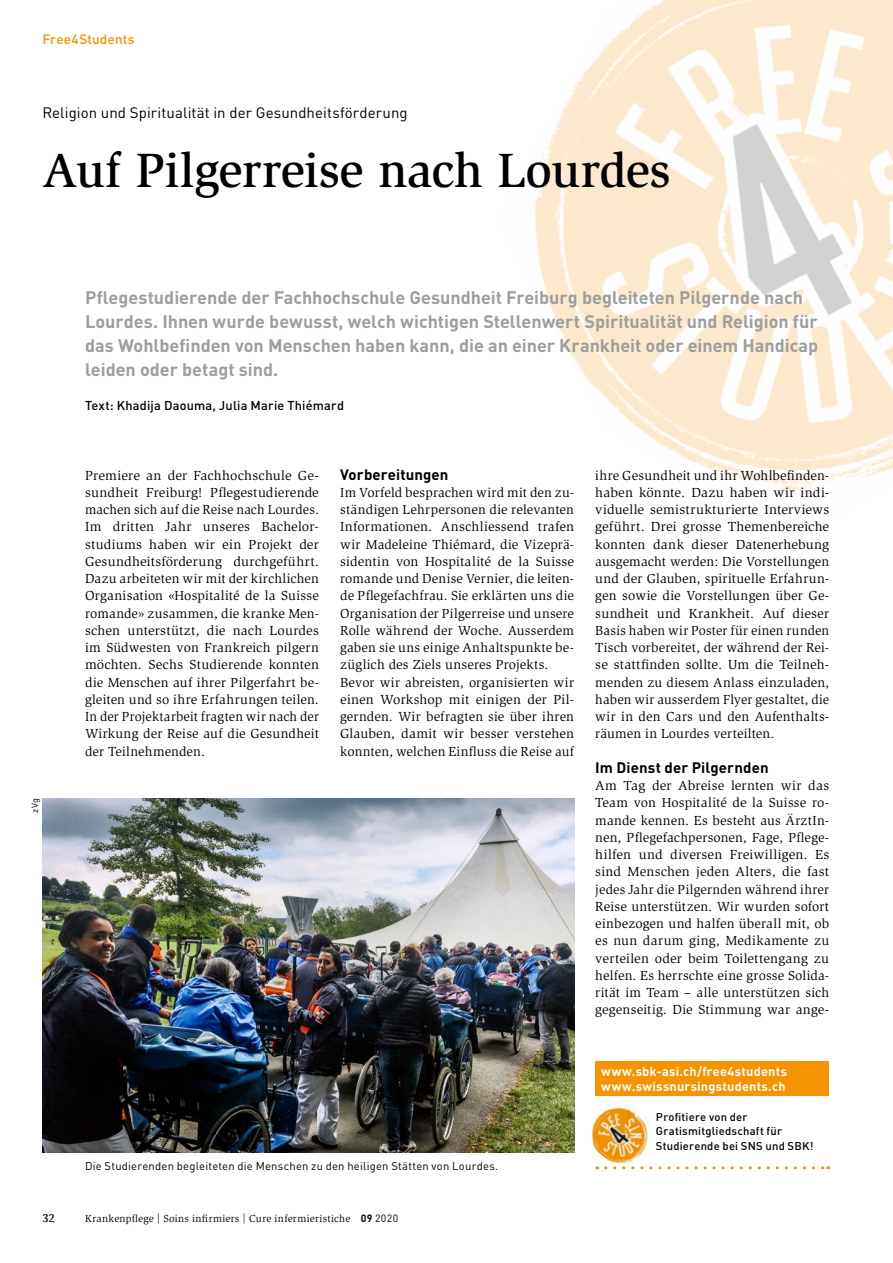
<style>
.page{position:relative;width:893px;height:1263px;background:#fff}
.page>*{position:absolute;margin:0;border:0;box-sizing:border-box;transform-origin:0 0}
.t1{font:500 49.5px "Slimbach Std";letter-spacing:-.01em;color:#000}
.t2{font:700 18px/24px "DIN Pro";color:#9d9e9e}
.t3{font:15px "DIN Pro";letter-spacing:.005em;color:#000}
.t4{font:700 15px "DIN Pro";letter-spacing:.005em;color:#000}
.t5{font:13.5px/17.2px "Slimbach Std";letter-spacing:.015em;color:#000;text-align:justify}
.t6{font:500 13.5px "DIN Pro";letter-spacing:.01em;color:#f59300}
.t7{font:700 12.75px/15px "DIN Pro";letter-spacing:.02em;color:#fff}
.t8{font:500 12.75px "DIN Pro";letter-spacing:.015em;color:#000}
.t9{font:700 12px "Esta Pro";color:#000}
.t10{font:11.25px "DIN Pro";letter-spacing:.02em;color:#000}
.t11{font:500 11.25px/14.2px "DIN Pro";letter-spacing:.02em;color:#000}
.t12{font:10.5px "Slimbach Std";letter-spacing:.025em;color:#000}
.t13{font:9px "DIN Pro";color:#000}
.s1{font-family:"DIN Pro";font-weight:700}
.s2{font-family:"DIN Pro"}
</style>
<div class="page">
<img style="left:534px;top:0;width:359px;height:492px">
<img style="left:592px;top:1107px;width:57px;height:56px">
<svg style="left:606px;top:1166px;width:223px;height:3px"></svg>
<div style="left:595px;top:1061px;width:234px;height:34px;background:#f59300"></div>
<img style="left:43px;top:798px;width:531px;height:354px">
<p class="t6" style="left:43px;top:30px;width:94px">Free4Students</p>
<p class="t3" style="left:43px;top:103px;width:367px">Religion und Spiritualität in der Gesundheitsförderung</p>
<h1 class="t1" style="left:43px;top:141px;width:630px">Auf Pilgerreise nach Lourdes</h1>
<p class="t13" style="left:29px;top:812px;width:16px;rotate:-90deg">zVg</p>
<p class="t2" style="left:85px;top:284px;width:735px">Pflegestudierende der Fachhochschule Gesundheit Freiburg begleiteten Pilgernde nach Lourdes. Ihnen wurde bewusst, welch wichtigen Stellenwert Spiritualität und Religion für das Wohlbefinden von Menschen haben kann, die an einer Krankheit oder einem Handicap leiden oder betagt sind.</p>
<p class="t8" style="left:85px;top:397px;width:261px">Text: Khadija Daouma, Julia Marie Thiémard</p>
<p class="t5" style="left:85px;top:467px;width:235px">Premiere an der Fachhochschule Ge&shy;sundheit Freiburg! Pflegestudierende machen sich auf die Reise nach Lourdes.<br>Im dritten Jahr unseres Bachelor&shy;studiums haben wir ein Projekt der Gesundheitsförderung durchgeführt.<br>Dazu arbeiteten wir mit der kirchlichen Organisation «Hospitalité de la Suisse romande» zusammen, die kranke Men&shy;schen unterstützt, die nach Lourdes im Südwesten von Frankreich pilgern möchten. Sechs Studierende konnten die Menschen auf ihrer Pilgerfahrt be&shy;gleiten und so ihre Erfahrungen teilen.<br>In der Projektarbeit fragten wir nach der Wirkung der Reise auf die Gesundheit der Teilnehmenden.</p>
<p class="t4" style="left:340px;top:464px;width:110px">Vorbereitungen</p>
<p class="t5" style="left:340px;top:484px;width:235px;text-align:left">Im Vorfeld besprachen wird mit den zu&shy;ständigen Lehrpersonen die relevanten Informationen. Anschliessend trafen wir Madeleine Thiémard, die Vizeprä&shy;sidentin von Hospitalité de la Suisse romande und Denise Vernier, die leiten&shy;de Pflegefachfrau. Sie erklärten uns die Organisation der Pilgerreise und unsere Rolle während der Woche. Ausserdem gaben sie uns einige Anhaltspunkte be&shy;züglich des Ziels unseres Projekts.<br>Bevor wir abreisten, organisierten wir einen Workshop mit einigen der Pil&shy;gernden. Wir befragten sie über ihren Glauben, damit wir besser verstehen konnten, welchen Einfluss die Reise auf</p>
<p class="t10" style="left:85px;top:1158px;width:415px">Die Studierenden begleiteten die Menschen zu den heiligen Stätten von Lourdes.</p>
<p class="t5" style="left:595px;top:467px;width:235px">ihre Gesundheit und ihr Wohlbefinden&shy;haben könnte. Dazu haben wir indi&shy;viduelle semistrukturierte Interviews geführt. Drei grosse Themenbereiche konnten dank dieser Datenerhebung ausgemacht werden: Die Vorstellungen und der Glauben, spirituelle Erfahrun&shy;gen sowie die Vorstellungen über Ge&shy;sundheit und Krankheit. Auf dieser Basis haben wir Poster für einen runden Tisch vorbereitet, der während der Rei&shy;se stattfinden sollte. Um die Teilneh&shy;menden zu diesem Anlass einzuladen, haben wir ausserdem Flyer gestaltet, die wir in den Cars und den Aufenthalts&shy;räumen in Lourdes verteilten.</p>
<p class="t4" style="left:595px;top:757px;width:175px">Im Dienst der Pilgernden</p>
<p class="t5" style="left:595px;top:777px;width:235px">Am Tag der Abreise lernten wir das Team von Hospitalité de la Suisse ro&shy;mande kennen. Es besteht aus ÄrztIn&shy;nen, Pflegefachpersonen, Fage, Pflege&shy;hilfen und diversen Freiwilligen. Es sind Menschen jeden Alters, die fast jedes Jahr die Pilgernden während ihrer Reise unterstützen. Wir wurden sofort einbezogen und halfen überall mit, ob es nun darum ging, Medikamente zu verteilen oder beim Toilettengang zu helfen. Es herrschte eine grosse Solida&shy;rität im Team – alle unterstützen sich gegenseitig. Die Stimmung war ange-</p>
<p class="t7" style="left:601px;top:1063px;width:187px">www.sbk-asi.ch/free4students www.swissnursingstudents.ch</p>
<p class="t11" style="left:656px;top:1109px;width:159px">Profitiere von der<br>Gratismitgliedschaft für<br>Studierende bei SNS und SBK!</p>
<p class="t9" style="left:43px;top:1209px;width:14px">32</p>
<p class="t12" style="left:85px;top:1212px;width:315px">Krankenpflege | Soins infirmiers | Cure infermieristiche <span class="s1">09</span> <span class="s2">2020</span></p>
</div>
